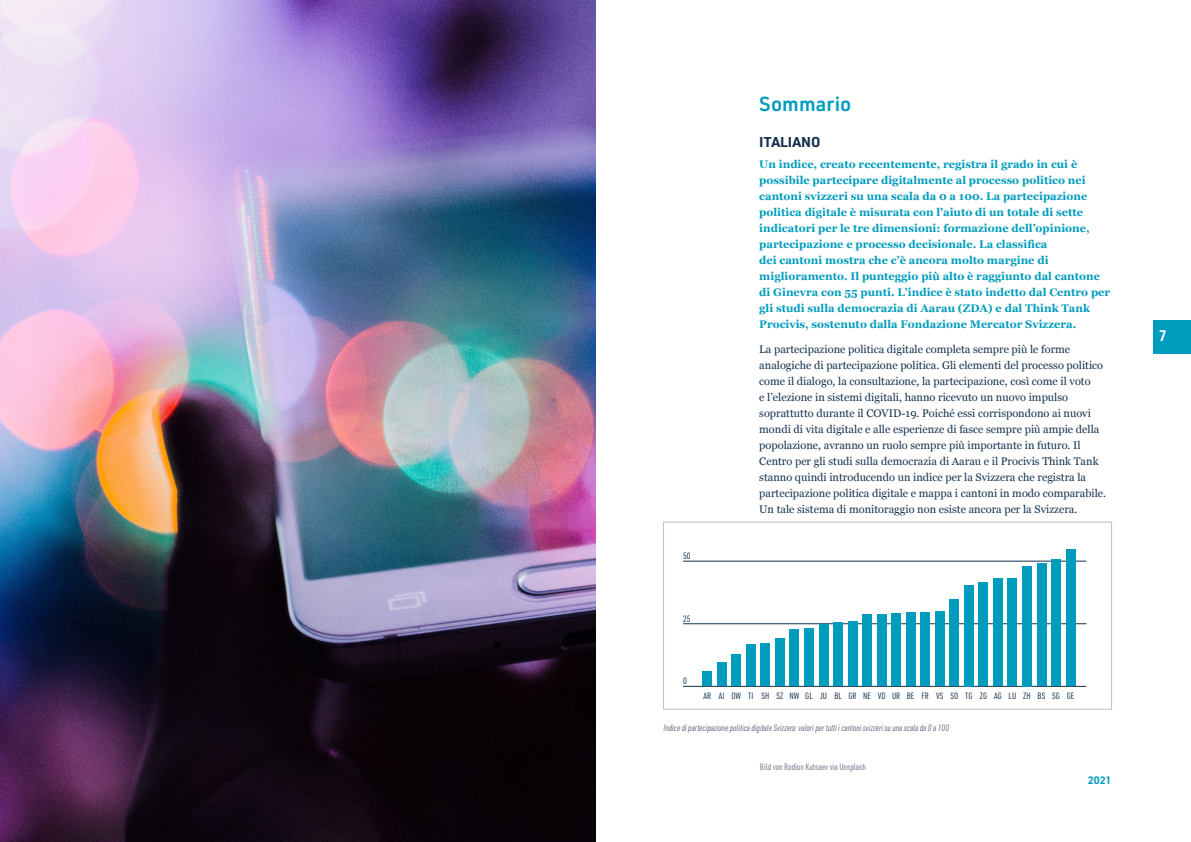
<style>
.page{position:relative;width:1191px;height:842px;background:#fff}
.page>*{position:absolute;margin:0;border:0;box-sizing:border-box;transform-origin:0 0}
.Heading_2{font:600 20px "URWDIN";color:#009cbd}
.t1{font:600 15px "URWDIN";color:#fff}
.Heading_2-2{font:700 14px "URWDIN";color:#13314e}
.t2{font:11px/16px "Georgia";color:#13314e}
.t3{font:700 11px/16px "Georgia";color:#009cbd}
.t4{font:700 11px "DIN2014";color:#009cbd}
.t5{font:italic 300 9px "URWDIN Cond";color:#49526a}
.Footnote_text{font:9px "URWDIN Cond";color:#13314e}
.credit{font:9px "URWDIN Cond";color:#78798d}
</style>
<div class="page">
<img style="left:0;top:0;width:595px;height:842px">
<div style="left:663px;top:522px;width:448px;height:187px;border:1px solid #bdbec8"></div>
<hr style="left:683px;top:686px;width:403px;height:1px;background:#13314e">
<hr style="left:683px;top:623px;width:403px;height:1px;background:#13314e">
<hr style="left:683px;top:561px;width:403px;height:1px;background:#13314e">
<div style="left:702px;top:672px;width:10px;height:14px;background:#009cbd"></div>
<div style="left:818px;top:625px;width:10px;height:61px;background:#009cbd"></div>
<div style="left:935px;top:612px;width:9px;height:74px;background:#009cbd"></div>
<div style="left:760px;top:643px;width:10px;height:43px;background:#009cbd"></div>
<div style="left:877px;top:614px;width:9px;height:72px;background:#009cbd"></div>
<div style="left:993px;top:579px;width:9px;height:107px;background:#009cbd"></div>
<div style="left:717px;top:662px;width:9px;height:24px;background:#009cbd"></div>
<div style="left:833px;top:622px;width:10px;height:64px;background:#009cbd"></div>
<div style="left:949px;top:599px;width:10px;height:87px;background:#009cbd"></div>
<div style="left:775px;top:638px;width:9px;height:48px;background:#009cbd"></div>
<div style="left:891px;top:614px;width:10px;height:72px;background:#009cbd"></div>
<div style="left:1007px;top:578px;width:10px;height:108px;background:#009cbd"></div>
<div style="left:731px;top:655px;width:10px;height:31px;background:#009cbd"></div>
<div style="left:847px;top:621px;width:10px;height:65px;background:#009cbd"></div>
<div style="left:964px;top:585px;width:9px;height:101px;background:#009cbd"></div>
<div style="left:789px;top:629px;width:10px;height:57px;background:#009cbd"></div>
<div style="left:906px;top:613px;width:9px;height:73px;background:#009cbd"></div>
<div style="left:1022px;top:566px;width:9px;height:120px;background:#009cbd"></div>
<div style="left:1051px;top:560px;width:9px;height:126px;background:#009cbd"></div>
<div style="left:746px;top:644px;width:9px;height:42px;background:#009cbd"></div>
<div style="left:862px;top:614px;width:10px;height:72px;background:#009cbd"></div>
<div style="left:978px;top:583px;width:10px;height:103px;background:#009cbd"></div>
<div style="left:804px;top:629px;width:9px;height:57px;background:#009cbd"></div>
<div style="left:920px;top:613px;width:10px;height:73px;background:#009cbd"></div>
<div style="left:1036px;top:564px;width:10px;height:122px;background:#009cbd"></div>
<div style="left:1065px;top:549px;width:10px;height:137px;background:#009cbd"></div>
<div style="left:1153px;top:320px;width:38px;height:33px;background:#009cbd"></div>
<p class="Footnote_text" style="left:683px;top:550px;width:9px">50</p>
<p class="Heading_2" style="left:759px;top:90px;width:94px">Sommario</p>
<p class="Heading_2-2" style="left:759px;top:132px;width:63px">ITALIANO</p>
<p class="t3" style="left:759px;top:156px;width:352px">Un indice, creato recentemente, registra il grado in cui è possibile partecipare digitalmente al processo politico nei cantoni svizzeri su una scala da 0 a 100. La partecipazione politica digitale è misurata con l’aiuto di un totale di sette indicatori per le tre dimensioni: formazione dell’opinione, partecipazione e processo decisionale. La classifica<br>dei cantoni mostra che c’è ancora molto margine di miglioramento. Il punteggio più alto è raggiunto dal cantone di Ginevra con 55 punti. L’indice è stato indetto dal Centro per gli studi sulla democrazia di Aarau (ZDA) e dal Think Tank Procivis, sostenuto dalla Fondazione Mercator Svizzera.</p>
<p class="t2" style="left:759px;top:340px;width:348px">La partecipazione politica digitale completa sempre più le forme analogiche di partecipazione politica. Gli elementi del processo politico come il dialogo, la consultazione, la partecipazione, così come il voto<br>e l’elezione in sistemi digitali, hanno ricevuto un nuovo impulso soprattutto durante il COVID-19. Poiché essi corrispondono ai nuovi mondi di vita digitale e alle esperienze di fasce sempre più ampie della popolazione, avranno un ruolo sempre più importante in futuro. Il Centro per gli studi sulla democrazia di Aarau e il Procivis Think Tank stanno quindi introducendo un indice per la Svizzera che registra la partecipazione politica digitale e mappa i cantoni in modo comparabile.<br>Un tale sistema di monitoraggio non esiste ancora per la Svizzera.</p>
<p class="Footnote_text" style="left:683px;top:613px;width:9px">25</p>
<p class="Footnote_text" style="left:683px;top:675px;width:5px">0</p>
<p class="Footnote_text" style="left:703px;top:690px;width:9px">AR</p>
<p class="Footnote_text" style="left:719px;top:690px;width:7px">AI</p>
<p class="Footnote_text" style="left:731px;top:690px;width:11px">OW</p>
<p class="Footnote_text" style="left:748px;top:690px;width:7px">TI</p>
<p class="Footnote_text" style="left:761px;top:690px;width:9px">SH</p>
<p class="Footnote_text" style="left:776px;top:690px;width:8px">SZ</p>
<p class="Footnote_text" style="left:789px;top:690px;width:12px">NW</p>
<p class="Footnote_text" style="left:805px;top:690px;width:9px">GL</p>
<p class="Footnote_text" style="left:820px;top:690px;width:8px">JU</p>
<p class="Footnote_text" style="left:834px;top:690px;width:9px">BL</p>
<p class="Footnote_text" style="left:848px;top:690px;width:10px">GR</p>
<p class="Footnote_text" style="left:863px;top:690px;width:9px">NE</p>
<p class="Footnote_text" style="left:877px;top:690px;width:9px">VD</p>
<p class="Footnote_text" style="left:892px;top:690px;width:10px">UR</p>
<p class="Footnote_text" style="left:907px;top:690px;width:9px">BE</p>
<p class="Footnote_text" style="left:921px;top:690px;width:9px">FR</p>
<p class="Footnote_text" style="left:936px;top:690px;width:9px">VS</p>
<p class="Footnote_text" style="left:950px;top:690px;width:9px">SO</p>
<p class="Footnote_text" style="left:965px;top:690px;width:9px">TG</p>
<p class="Footnote_text" style="left:979px;top:690px;width:9px">ZG</p>
<p class="Footnote_text" style="left:994px;top:690px;width:9px">AG</p>
<p class="Footnote_text" style="left:1008px;top:690px;width:9px">LU</p>
<p class="Footnote_text" style="left:1023px;top:690px;width:9px">ZH</p>
<p class="Footnote_text" style="left:1037px;top:690px;width:9px">BS</p>
<p class="Footnote_text" style="left:1052px;top:690px;width:9px">SG</p>
<p class="Footnote_text" style="left:1066px;top:690px;width:9px">GE</p>
<p class="t5" style="left:663px;top:722px;width:287px">Indice di partecipazione politica digitale Svizzera: valori per tutti i cantoni svizzeri su una scala da 0 a 100</p>
<p class="credit" style="left:760px;top:760px;width:107px">Bild von Rodion Kutsaev via Unsplash</p>
<p class="t4" style="left:1087px;top:773px;width:25px">2021</p>
<h2 class="t1" style="left:1158px;top:326px;width:10px">7</h2>
</div>
